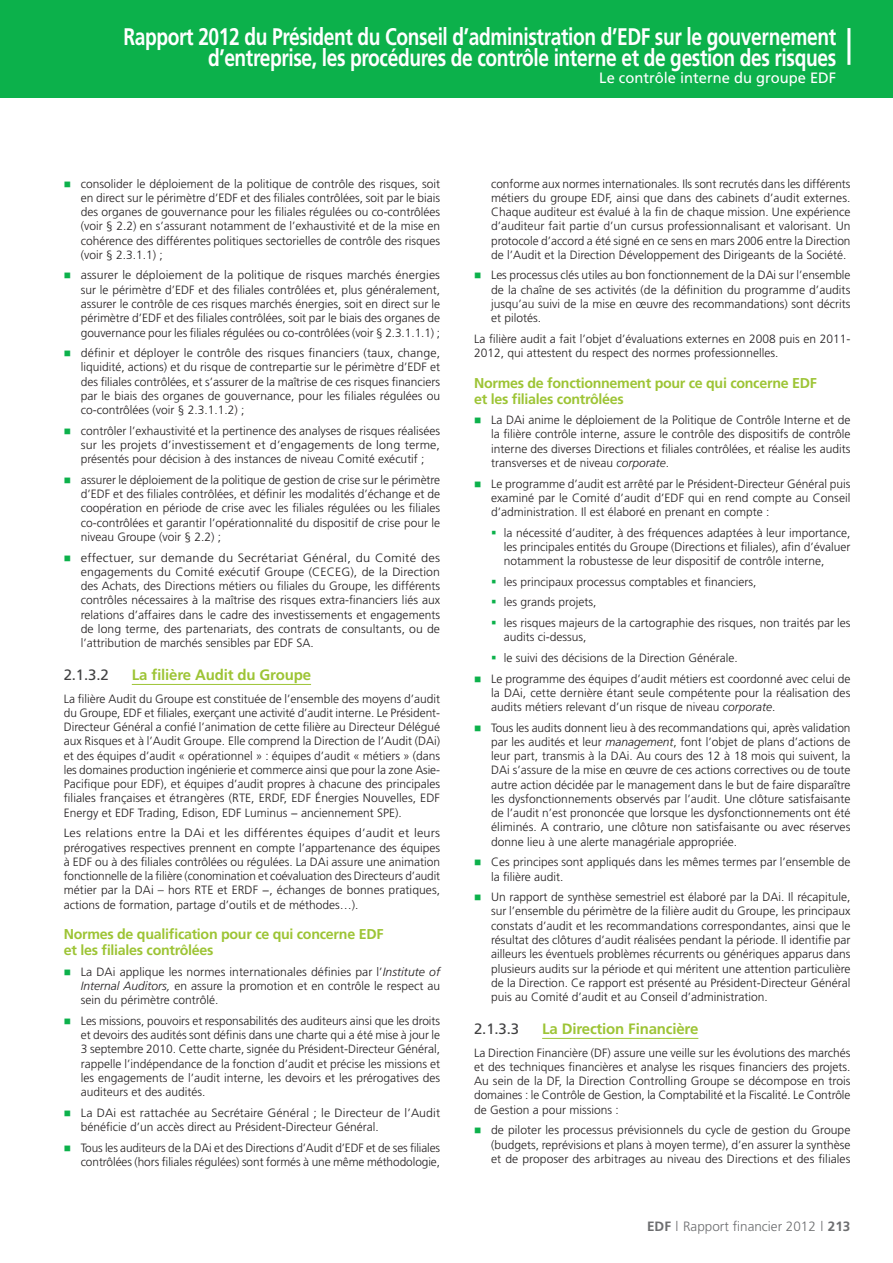
<style>
.page{position:relative;width:893px;height:1263px;background:#fff}
.page>*{position:absolute;margin:0;border:0;box-sizing:border-box;transform-origin:0 0}
.t1{font:700 24px/21px "Frutiger LT Std";letter-spacing:-.02em;color:#fff;text-align:right;scale:.8 1}
.t2{font:700 15px "Frutiger LT Std";letter-spacing:-.01em;color:#9dc435}
.t3{font:15px "Frutiger LT Std";color:#fff}
.t4{font:15px "Frutiger LT Std";color:#404041}
.t5{font:700 14.25px/15.8px "Frutiger LT Std";letter-spacing:-.02em;color:#9dc435}
.t6{font:300 13.5px "Frutiger LT Std";color:#6d6e70}
.t7{font:300 12px/14.2px "Frutiger LT Std";color:#231f20;text-align:justify}
.t8{font:300 12px/14.2px "Frutiger LT Std";color:#231f20;text-align:justify;scale:1.07 1}
.t9{font:300 12px/14.2px "Frutiger LT Std";color:#231f20;text-align:justify;scale:1.06 1}
.s1{font-style:italic}
.s2{font-weight:700}
</style>
<div class="page">
<div style="left:0;top:0;width:893px;height:98px;background:#0cb14b"></div>
<hr style="left:847px;top:28px;width:3px;height:37px;background:#fff">
<hr style="left:132px;top:684px;width:179px;height:1px;background:#9dc435">
<hr style="left:542px;top:1038px;width:156px;height:1px;background:#9dc435">
<h1 class="t1" style="left:124px;top:27px;width:892px">Rapport 2012 du Président du Conseil d’administration d’EDF sur le gouvernement d’entreprise, les procédures de contrôle interne et de gestion des risques</h1>
<p class="t3" style="left:599px;top:71px;width:238px">Le contrôle interne du groupe EDF</p>
<p class="t7" style="left:81px;top:177px;width:361px">consolider le déploiement de la politique de contrôle des risques, soit en direct sur le périmètre d’EDF et des filiales contrôlées, soit par le biais des organes de gouvernance pour les filiales régulées ou co-contrôlées (voir § 2.2) en s’assurant notamment de l’exhaustivité et de la mise en cohérence des différentes politiques sectorielles de contrôle des risques (voir § 2.3.1.1) ;</p>
<p class="t7" style="left:81px;top:269px;width:361px">assurer le déploiement de la politique de risques marchés énergies sur le périmètre d’EDF et des filiales contrôlées et, plus généralement, assurer le contrôle de ces risques marchés énergies, soit en direct sur le périmètre d’EDF et des filiales contrôlées, soit par le biais des organes de gouvernance pour les filiales régulées ou co-contrôlées (voir § 2.3.1.1.1) ;</p>
<p class="t7" style="left:81px;top:346px;width:361px">définir et déployer le contrôle des risques financiers (taux, change, liquidité, actions) et du risque de contrepartie sur le périmètre d’EDF et des filiales contrôlées, et s’assurer de la maîtrise de ces risques financiers par le biais des organes de gouvernance, pour les filiales régulées ou co-contrôlées (voir § 2.3.1.1.2) ;</p>
<p class="t7" style="left:81px;top:424px;width:361px">contrôler l’exhaustivité et la pertinence des analyses de risques réalisées sur les projets d’investissement et d’engagements de long terme, présentés pour décision à des instances de niveau Comité exécutif ;</p>
<p class="t7" style="left:81px;top:473px;width:361px">assurer le déploiement de la politique de gestion de crise sur le périmètre d’EDF et des filiales contrôlées, et définir les modalités d’échange et de coopération en période de crise avec les filiales régulées ou les filiales co-contrôlées et garantir l’opérationnalité du dispositif de crise pour le niveau Groupe (voir § 2.2) ;</p>
<p class="t8" style="left:81px;top:551px;width:337px">effectuer, sur demande du Secrétariat Général, du Comité des engagements du Comité exécutif Groupe (CECEG), de la Direction des Achats, des Directions métiers ou filiales du Groupe, les différents contrôles nécessaires à la maîtrise des risques extra-financiers liés aux relations d’affaires dans le cadre des investissements et engagements de long terme, des partenariats, des contrats de consultants, ou de l’attribution de marchés sensibles par EDF SA.</p>
<p class="t4" style="left:64px;top:668px;width:46px">2.1.3.2</p>
<p class="t2" style="left:132px;top:668px;width:181px">La filière Audit du Groupe</p>
<p class="t7" style="left:64px;top:692px;width:378px">La filière Audit du Groupe est constituée de l’ensemble des moyens d’audit du Groupe, EDF et filiales, exerçant une activité d’audit interne. Le Président-Directeur Général a confié l’animation de cette filière au Directeur Délégué aux Risques et à l’Audit Groupe. Elle comprend la Direction de l’Audit (DAi) et des équipes d’audit « opérationnel » : équipes d’audit « métiers » (dans les domaines production ingénierie et commerce ainsi que pour la zone Asie-Pacifique pour EDF), et équipes d’audit propres à chacune des principales filiales françaises et étrangères (RTE, ERDF, EDF Énergies Nouvelles, EDF Energy et EDF Trading, Edison, EDF Luminus − anciennement SPE).</p>
<p class="t9" style="left:64px;top:827px;width:357px">Les relations entre la DAi et les différentes équipes d’audit et leurs prérogatives respectives prennent en compte l’appartenance des équipes à EDF ou à des filiales contrôlées ou régulées. La DAi assure une animation fonctionnelle de la filière (conomination et coévaluation des Directeurs d’audit métier par la DAi – hors RTE et ERDF −, échanges de bonnes pratiques, actions de formation, partage d’outils et de méthodes…).</p>
<p class="t5" style="left:64px;top:927px;width:321px">Normes de qualification pour ce qui concerne EDF et les filiales contrôlées</p>
<p class="t7" style="left:81px;top:965px;width:361px">La DAi applique les normes internationales définies par l’<span class="s1">Institute of Internal Auditors,</span> en assure la promotion et en contrôle le respect au sein du périmètre contrôlé.</p>
<p class="t7" style="left:81px;top:1014px;width:361px">Les missions, pouvoirs et responsabilités des auditeurs ainsi que les droits et devoirs des audités sont définis dans une charte qui a été mise à jour le 3 septembre 2010. Cette charte, signée du Président-Directeur Général, rappelle l’indépendance de la fonction d’audit et précise les missions et les engagements de l’audit interne, les devoirs et les prérogatives des auditeurs et des audités.</p>
<p class="t7" style="left:81px;top:1106px;width:361px">La DAi est rattachée au Secrétaire Général ; le Directeur de l’Audit bénéficie d’un accès direct au Président-Directeur Général.</p>
<p class="t7" style="left:81px;top:1141px;width:361px">Tous les auditeurs de la DAi et des Directions d’Audit d’EDF et de ses filiales contrôlées (hors filiales régulées) sont formés à une même méthodologie,</p>
<p class="t7" style="left:491px;top:177px;width:361px">conforme aux normes internationales. Ils sont recrutés dans les différents métiers du groupe EDF, ainsi que dans des cabinets d’audit externes.<br>Chaque auditeur est évalué à la fin de chaque mission. Une expérience d’auditeur fait partie d’un cursus professionnalisant et valorisant. Un protocole d’accord a été signé en ce sens en mars 2006 entre la Direction de l’Audit et la Direction Développement des Dirigeants de la Société.</p>
<p class="t7" style="left:491px;top:269px;width:361px">Les processus clés utiles au bon fonctionnement de la DAi sur l’ensemble de la chaîne de ses activités (de la définition du programme d’audits jusqu’au suivi de la mise en œuvre des recommandations) sont décrits et pilotés.</p>
<p class="t7" style="left:474px;top:332px;width:378px">La filière audit a fait l’objet d’évaluations externes en 2008 puis en 2011-<br>2012, qui attestent du respect des normes professionnelles.</p>
<p class="t5" style="left:474px;top:376px;width:344px">Normes de fonctionnement pour ce qui concerne EDF et les filiales contrôlées</p>
<p class="t7" style="left:491px;top:413px;width:361px">La DAi anime le déploiement de la Politique de Contrôle Interne et de la filière contrôle interne, assure le contrôle des dispositifs de contrôle interne des diverses Directions et filiales contrôlées, et réalise les audits transverses et de niveau <span class="s1">corporate</span>.</p>
<p class="t7" style="left:491px;top:477px;width:361px">Le programme d’audit est arrêté par le Président-Directeur Général puis examiné par le Comité d’audit d’EDF qui en rend compte au Conseil d’administration. Il est élaboré en prenant en compte :</p>
<p class="t7" style="left:504px;top:526px;width:348px">la nécessité d’auditer, à des fréquences adaptées à leur importance, les principales entités du Groupe (Directions et filiales), afin d’évaluer notamment la robustesse de leur dispositif de contrôle interne,</p>
<p class="t7" style="left:504px;top:572px;width:348px;line-height:20.7px;text-align:left">les principaux processus comptables et financiers,<br>les grands projets,<br>les risques majeurs de la cartographie des risques, non traités par les</p>
<p class="t7" style="left:504px;top:631px;width:84px">audits ci-dessus,</p>
<p class="t7" style="left:504px;top:651px;width:235px">le suivi des décisions de la Direction Générale.</p>
<p class="t7" style="left:491px;top:672px;width:361px">Le programme des équipes d’audit métiers est coordonné avec celui de</p>
<p class="t7" style="left:491px;top:686px;width:361px">la DAi, cette dernière étant seule compétente pour la réalisation des audits métiers relevant d’un risque de niveau <span class="s1">corporate</span>.</p>
<p class="t7" style="left:491px;top:721px;width:361px">Tous les audits donnent lieu à des recommandations qui, après validation par les audités et leur <span class="s1">management</span>, font l’objet de plans d’actions de leur part, transmis à la DAi. Au cours des 12 à 18 mois qui suivent, la DAi s’assure de la mise en œuvre de ces actions correctives ou de toute autre action décidée par le management dans le but de faire disparaître les dysfonctionnements observés par l’audit. Une clôture satisfaisante de l’audit n’est prononcée que lorsque les dysfonctionnements ont été éliminés. A contrario, une clôture non satisfaisante ou avec réserves donne lieu à une alerte managériale appropriée.</p>
<p class="t7" style="left:491px;top:856px;width:361px">Ces principes sont appliqués dans les mêmes termes par l’ensemble de la filière audit.</p>
<p class="t7" style="left:491px;top:890px;width:361px">Un rapport de synthèse semestriel est élaboré par la DAi. Il récapitule, sur l’ensemble du périmètre de la filière audit du Groupe, les principaux constats d’audit et les recommandations correspondantes, ainsi que le résultat des clôtures d’audit réalisées pendant la période. Il identifie par ailleurs les éventuels problèmes récurrents ou génériques apparus dans plusieurs audits sur la période et qui méritent une attention particulière de la Direction. Ce rapport est présenté au Président-Directeur Général puis au Comité d’audit et au Conseil d’administration.</p>
<p class="t4" style="left:474px;top:1022px;width:46px">2.1.3.3</p>
<p class="t2" style="left:542px;top:1022px;width:158px">La Direction Financière</p>
<p class="t7" style="left:474px;top:1046px;width:378px">La Direction Financière (DF) assure une veille sur les évolutions des marchés et des techniques financières et analyse les risques financiers des projets.<br>Au sein de la DF, la Direction Controlling Groupe se décompose en trois domaines : le Contrôle de Gestion, la Comptabilité et la Fiscalité. Le Contrôle de Gestion a pour missions :</p>
<p class="t7" style="left:491px;top:1123px;width:361px">de piloter les processus prévisionnels du cycle de gestion du Groupe (budgets, reprévisions et plans à moyen terme), d’en assurer la synthèse et de proposer des arbitrages au niveau des Directions et des filiales</p>
<p class="t6" style="left:647px;top:1220px;width:205px"><span class="s2">EDF</span> l Rapport financier 2012 l <span class="s2">213</span></p>
</div>
